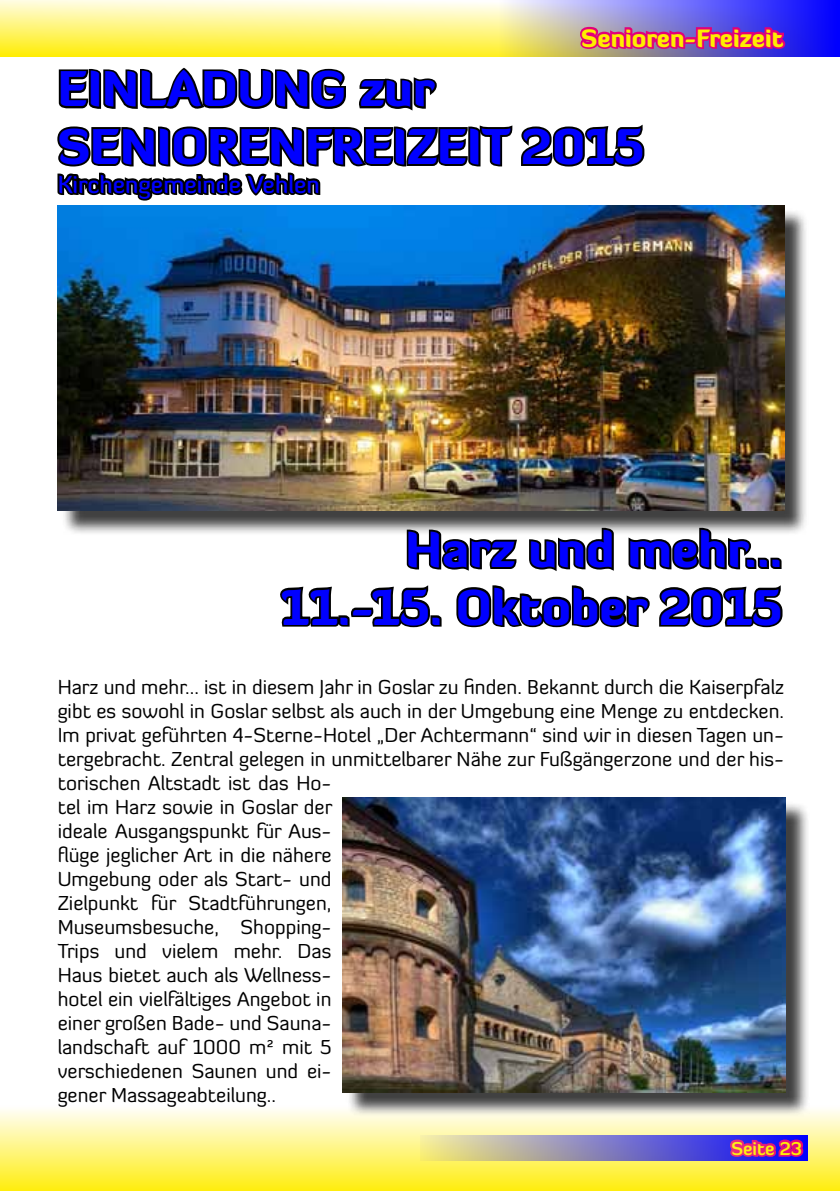
<style>
.page{position:relative;width:840px;height:1191px;background:#fff}
.page>*{position:absolute;margin:0;border:0;box-sizing:border-box;transform-origin:0 0}
.t1{font:900 48px/57.6px "Diavlo";color:#00f;text-align:right}
.t2{font:500 24px "Diavlo";color:#00f}
.t3{font:900 24px "Diavlo";color:#ffed00}
.t4{font:20px/24px "Diavlo";color:#000}
.t5{font:700 18px "Diavlo";color:#ffed00}
</style>
<div class="page">
<svg style="left:0;top:0;width:499px;height:57px;background:#fff581"></svg>
<img style="left:499px;top:0;width:340px;height:57px">
<div style="left:0;top:1106px;width:839px;height:85px;background:linear-gradient(to bottom,#fffefd,#ffed0e)"></div>
<svg style="left:420px;top:1135px;width:387px;height:26px;background:#938db9"></svg>
<svg style="left:727px;top:1137px;width:77px;height:24px;background:#8b19af"></svg>
<div style="left:345px;top:800px;width:464px;height:317px;background:#000;opacity:.75"></div>
<img style="left:342px;top:797px;width:442px;height:295px">
<svg style="left:406px;top:535px;width:111px;height:36px"></svg>
<svg style="left:529px;top:535px;width:85px;height:36px"></svg>
<svg style="left:628px;top:535px;width:154px;height:35px"></svg>
<svg style="left:280px;top:585px;width:162px;height:43px"></svg>
<svg style="left:456px;top:585px;width:327px;height:43px"></svg>
<svg style="left:57px;top:67px;width:588px;height:139px"></svg>
<svg style="left:577px;top:25px;width:209px;height:26px;background:#b82a95"></svg>
<div style="left:61px;top:209px;width:747px;height:326px;background:#000;opacity:.75"></div>
<img style="left:58px;top:205px;width:725px;height:305px">
<p class="t3" style="left:581px;top:22px;width:203px">Senioren-Freizeit</p>
<h1 class="t1" style="left:58px;top:59px;width:587px;text-align:left">EINLADUNG zur<br>SENIORENFREIZEIT 2015</h1>
<p class="t2" style="left:58px;top:169px;width:263px">Kirchengemeinde Vehlen</p>
<h1 class="t1" style="left:280px;top:520px;width:503px">Harz und mehr...<br>11.-15. Oktober 2015</h1>
<p class="t4" style="left:58px;top:674px;width:727px">Harz und mehr... ist in diesem Jahr in Goslar zu finden. Bekannt durch die Kaiserpfalz gibt es sowohl in Goslar selbst als auch in der Umgebung eine Menge zu entdecken.<br>Im privat geführten 4-Sterne-Hotel „Der Achtermann“ sind wir in diesen Tagen un&shy;tergebracht. Zentral gelegen in unmittelbarer Nähe zur Fußgängerzone und der his&shy;torischen Altstadt ist das Ho-<br>tel im Harz sowie in Goslar der<br>ideale Ausgangspunkt für Aus-<br>flüge jeglicher Art in die nähere<br>Umgebung oder als Start- und<br>Zielpunkt für Stadtführungen,<br>Museumsbesuche, Shopping-<br>Trips und vielem mehr. Das<br>Haus bietet auch als Wellness-<br>hotel ein vielfältiges Angebot in<br>einer großen Bade- und Sauna-<br>landschaft auf 1000 m² mit 5<br>verschiedenen Saunen und ei-<br>gener Massageabteilung..</p>
<p class="t5" style="left:731px;top:1136px;width:72px">Seite 23</p>
</div>
